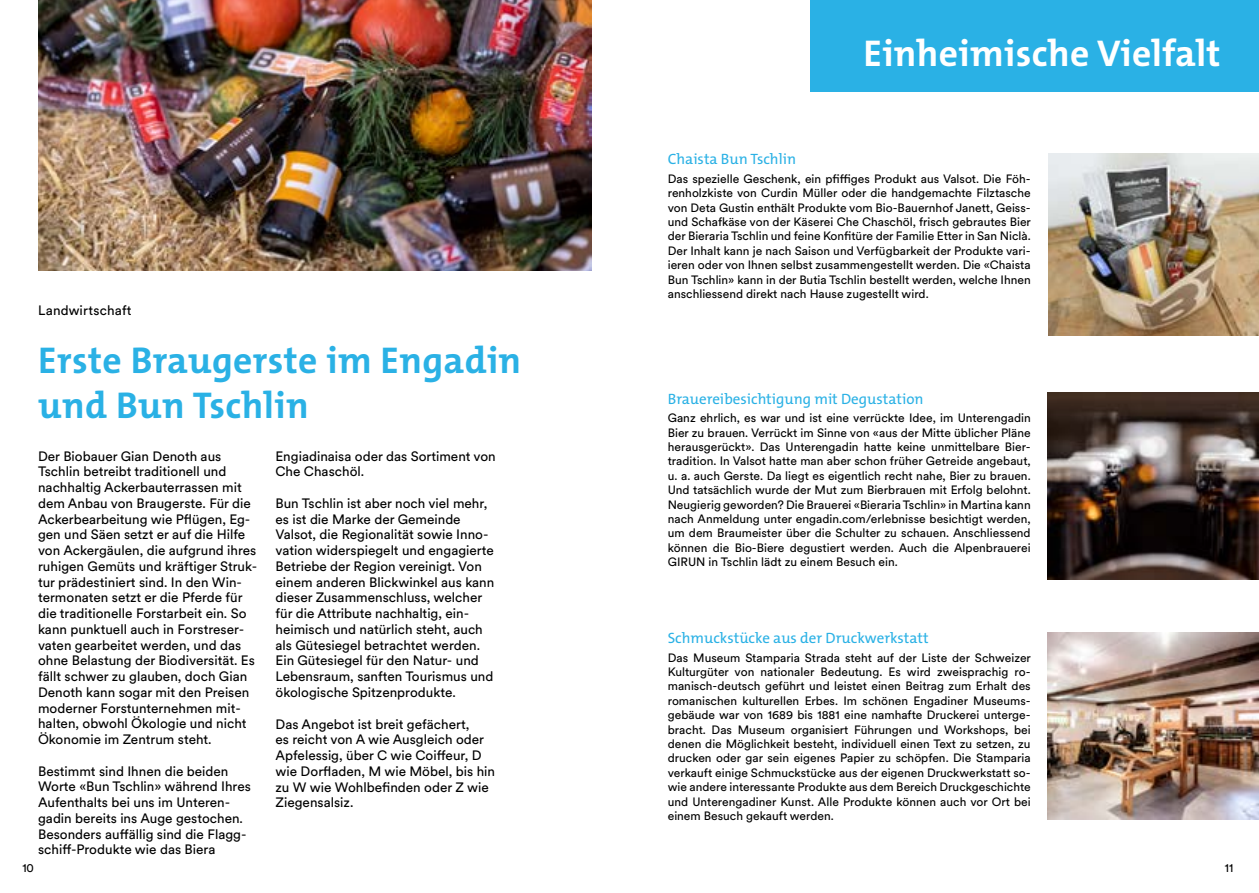
<style>
.page{position:relative;width:1259px;height:893px;background:#fff}
.page>*{position:absolute;margin:0;border:0;box-sizing:border-box;transform-origin:0 0}
.t1{font:700 37.5px/45px "The Mix B W7";letter-spacing:.01em;color:#2ab1e5}
.t2{font:700 37.5px "The Mix B W7";letter-spacing:.01em;color:#fff}
.t3{font:15px "The Mix B W5 Plain";color:#2ab1e5}
.t4{font:13.5px/15.8px "Circulargraubuenden";color:#000}
.t5{font:13.5px "Circular Std";letter-spacing:.01em;color:#000}
.t6{font:12px/14.4px "Circulargraubuenden";color:#000;text-align:justify}
.t7{font:12px "Circular Std";color:#000}
</style>
<div class="page">
<img style="left:1047px;top:392px;width:212px;height:188px">
<img style="left:38px;top:0;width:553px;height:270px">
<div style="left:810px;top:0;width:449px;height:91px;background:#2ab1e5"></div>
<img style="left:1047px;top:632px;width:212px;height:187px">
<img style="left:1048px;top:154px;width:211px;height:181px">
<h1 class="t2" style="left:863px;top:29px;width:359px">Einheimische Vielfalt</h1>
<p class="t5" style="left:38px;top:302px;width:95px">Landwirtschaft</p>
<h1 class="t1" style="left:38px;top:338px;width:484px">Erste Braugerste im Engadin und Bun Tschlin</h1>
<p class="t4" style="left:38px;top:447px;width:221px">Der Biobauer Gian Denoth aus Tschlin betreibt traditionell und nachhaltig Ackerbauterrassen mit dem Anbau von Braugerste. Für die Ackerbearbeitung wie Pflügen, Eg&shy;gen und Säen setzt er auf die Hilfe von Ackergäulen, die aufgrund ihres ruhigen Gemüts und kräftiger Struk&shy;tur prädestiniert sind. In den Win&shy;termonaten setzt er die Pferde für die traditionelle Forstarbeit ein. So kann punktuell auch in Forstreser&shy;vaten gearbeitet werden, und das ohne Belastung der Biodiversität. Es fällt schwer zu glauben, doch Gian Denoth kann sogar mit den Preisen moderner Forstunternehmen mit&shy;halten, obwohl Ökologie und nicht Ökonomie im Zentrum steht.</p>
<p class="t4" style="left:38px;top:762px;width:214px">Bestimmt sind Ihnen die beiden Worte «Bun Tschlin» während Ihres Aufenthalts bei uns im Unteren&shy;gadin bereits ins Auge gestochen.<br>Besonders auffällig sind die Flagg&shy;schiff-Produkte wie das Biera</p>
<p class="t4" style="left:275px;top:447px;width:222px">Engiadinaisa oder das Sortiment von<br>Che Chaschöl.</p>
<p class="t4" style="left:275px;top:495px;width:220px">Bun Tschlin ist aber noch viel mehr, es ist die Marke der Gemeinde Valsot, die Regionalität sowie Inno&shy;vation widerspiegelt und engagierte Betriebe der Region vereinigt. Von einem anderen Blickwinkel aus kann dieser Zusammenschluss, welcher für die Attribute nachhaltig, ein&shy;heimisch und natürlich steht, auch als Gütesiegel betrachtet werden.<br>Ein Gütesiegel für den Natur- und Lebensraum, sanften Tourismus und ökologische Spitzenprodukte.</p>
<p class="t4" style="left:275px;top:715px;width:221px">Das Angebot ist breit gefächert,<br>es reicht von A wie Ausgleich oder<br>Apfelessig, über C wie Coiffeur, D wie Dorfladen, M wie Möbel, bis hin zu W wie Wohlbefinden oder Z wie<br>Ziegensalsiz.</p>
<p class="t3" style="left:668px;top:149px;width:130px">Chaista Bun Tschlin</p>
<p class="t6" style="left:668px;top:171px;width:365px">Das spezielle Geschenk, ein pfiffiges Produkt aus Valsot. Die Föh&shy;renholzkiste von Curdin Müller oder die handgemachte Filztasche von Deta Gustin enthält Produkte vom Bio-Bauernhof Janett, Geiss&shy;und Schafkäse von der Käserei Che Chaschöl, frisch gebrautes Bier der Bieraria Tschlin und feine Konfitüre der Familie Etter in San Niclà.<br>Der Inhalt kann je nach Saison und Verfügbarkeit der Produkte vari&shy;ieren oder von Ihnen selbst zusammengestellt werden. Die «Chaista Bun Tschlin» kann in der Butia Tschlin bestellt werden, welche Ihnen anschliessend direkt nach Hause zugestellt wird.</p>
<p class="t3" style="left:668px;top:389px;width:257px">Brauereibesichtigung mit Degustation</p>
<p class="t6" style="left:668px;top:410px;width:364px">Ganz ehrlich, es war und ist eine verrückte Idee, im Unterengadin Bier zu brauen. Verrückt im Sinne von «aus der Mitte üblicher Pläne herausgerückt». Das Unterengadin hatte keine unmittelbare Bier&shy;tradition. In Valsot hatte man aber schon früher Getreide angebaut, u. a. auch Gerste. Da liegt es eigentlich recht nahe, Bier zu brauen.<br>Und tatsächlich wurde der Mut zum Bierbrauen mit Erfolg belohnt.<br>Neugierig geworden? Die Brauerei «Bieraria Tschlin» in Martina kann nach Anmeldung unter engadin.com/erlebnisse besichtigt werden, um dem Braumeister über die Schulter zu schauen. Anschliessend können die Bio-Biere degustiert werden. Auch die Alpenbrauerei GIRUN in Tschlin lädt zu einem Besuch ein.</p>
<p class="t3" style="left:668px;top:628px;width:262px">Schmuckstücke aus der Druckwerkstatt</p>
<p class="t6" style="left:668px;top:650px;width:365px">Das Museum Stamparia Strada steht auf der Liste der Schweizer Kulturgüter von nationaler Bedeutung. Es wird zweisprachig ro&shy;manisch-deutsch geführt und leistet einen Beitrag zum Erhalt des romanischen kulturellen Erbes. Im schönen Engadiner Museums&shy;gebäude war von 1689 bis 1881 eine namhafte Druckerei unterge&shy;bracht. Das Museum organisiert Führungen und Workshops, bei denen die Möglichkeit besteht, individuell einen Text zu setzen, zu drucken oder gar sein eigenes Papier zu schöpfen. Die Stamparia verkauft einige Schmuckstücke aus der eigenen Druckwerkstatt so&shy;wie andere interessante Produkte aus dem Bereich Druckgeschichte und Unterengadiner Kunst. Alle Produkte können auch vor Ort bei einem Besuch gekauft werden.</p>
<p class="t7" style="left:22px;top:860px;width:13px">10</p>
<p class="t7" style="left:1225px;top:860px;width:10px">11</p>
</div>
